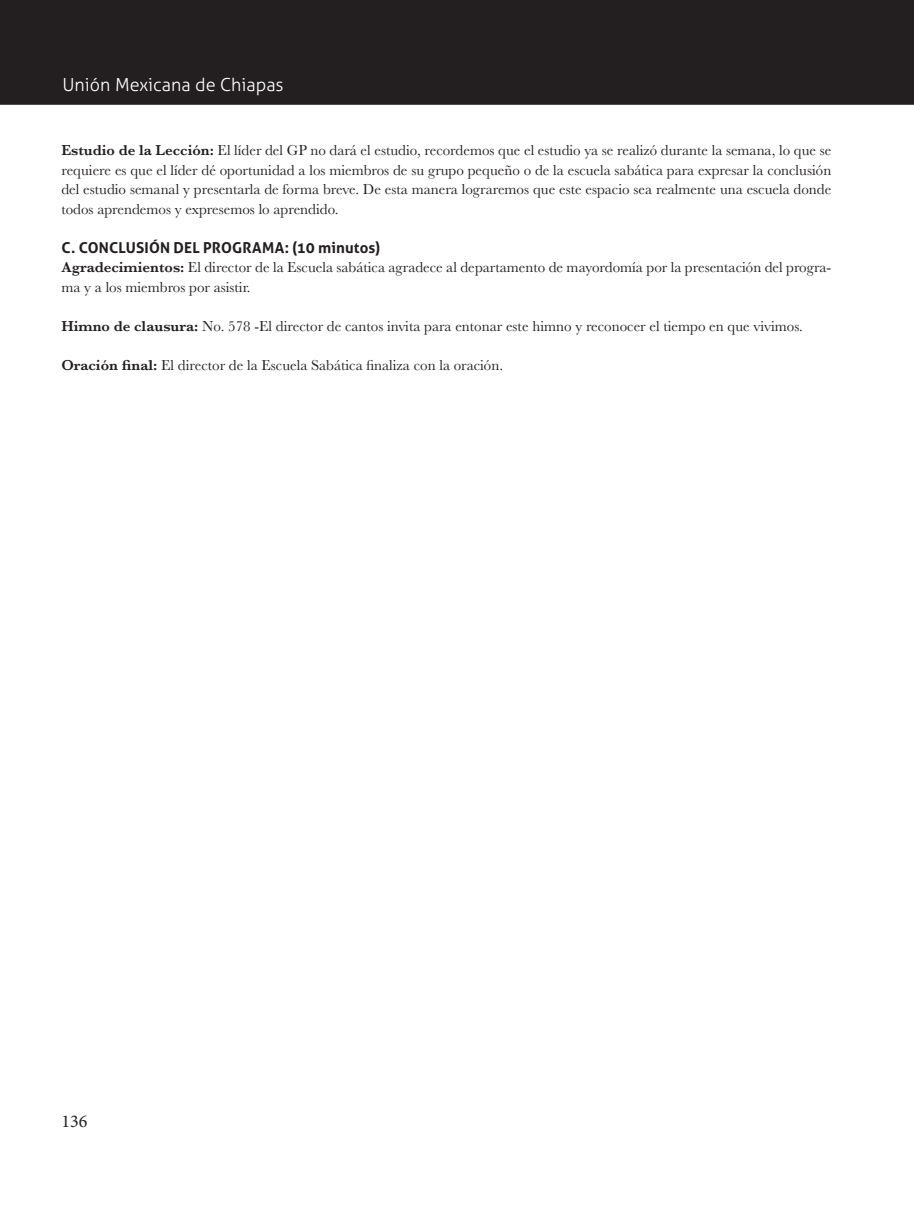
<style>
.page{position:relative;width:914px;height:1218px;background:#fff}
.page>*{position:absolute;margin:0;border:0;box-sizing:border-box;transform-origin:0 0}
.t1{font:300 18px "Aller";color:#fff}
.t2{font:18px "Minion Pro";color:#231f20}
.t3{font:15px/19.5px "Baskerville";color:#231f20;text-align:justify}
.t4{font:700 15px "Aller";letter-spacing:.01em;color:#231f20}
.s1{font-weight:600}
</style>
<div class="page">
<div style="left:0;top:0;width:913px;height:105px;background:#231f20"></div>
<p class="t1" style="left:62px;top:73px;width:223px">Unión Mexicana de Chiapas</p>
<p class="t3" style="left:61px;top:141px;width:771px"><span class="s1">Estudio de la Lección:</span> El líder del GP no dará el estudio, recordemos que el estudio ya se realizó durante la semana, lo que se requiere es que el líder dé oportunidad a los miembros de su grupo pequeño o de la escuela sabática para expresar la conclusión del estudio semanal y presentarla de forma breve. De esta manera lograremos que este espacio sea realmente una escuela donde todos aprendemos y expresemos lo aprendido.</p>
<p class="t4" style="left:61px;top:238px;width:320px">C. CONCLUSIÓN DEL PROGRAMA: (10 minutos)</p>
<p class="t3" style="left:61px;top:258px;width:771px"><span class="s1">Agradecimientos:</span> El director de la Escuela sabática agradece al departamento de mayordomía por la presentación del progra&shy;ma y a los miembros por asistir.</p>
<p class="t3" style="left:61px;top:316px;width:742px"><span class="s1">Himno de clausura:</span> No. 578 -El director de cantos invita para entonar este himno y reconocer el tiempo en que vivimos.</p>
<p class="t3" style="left:61px;top:355px;width:443px"><span class="s1">Oración final:</span> El director de la Escuela Sabática finaliza con la oración.</p>
<p class="t2" style="left:61px;top:1109px;width:27px">136</p>
</div>
